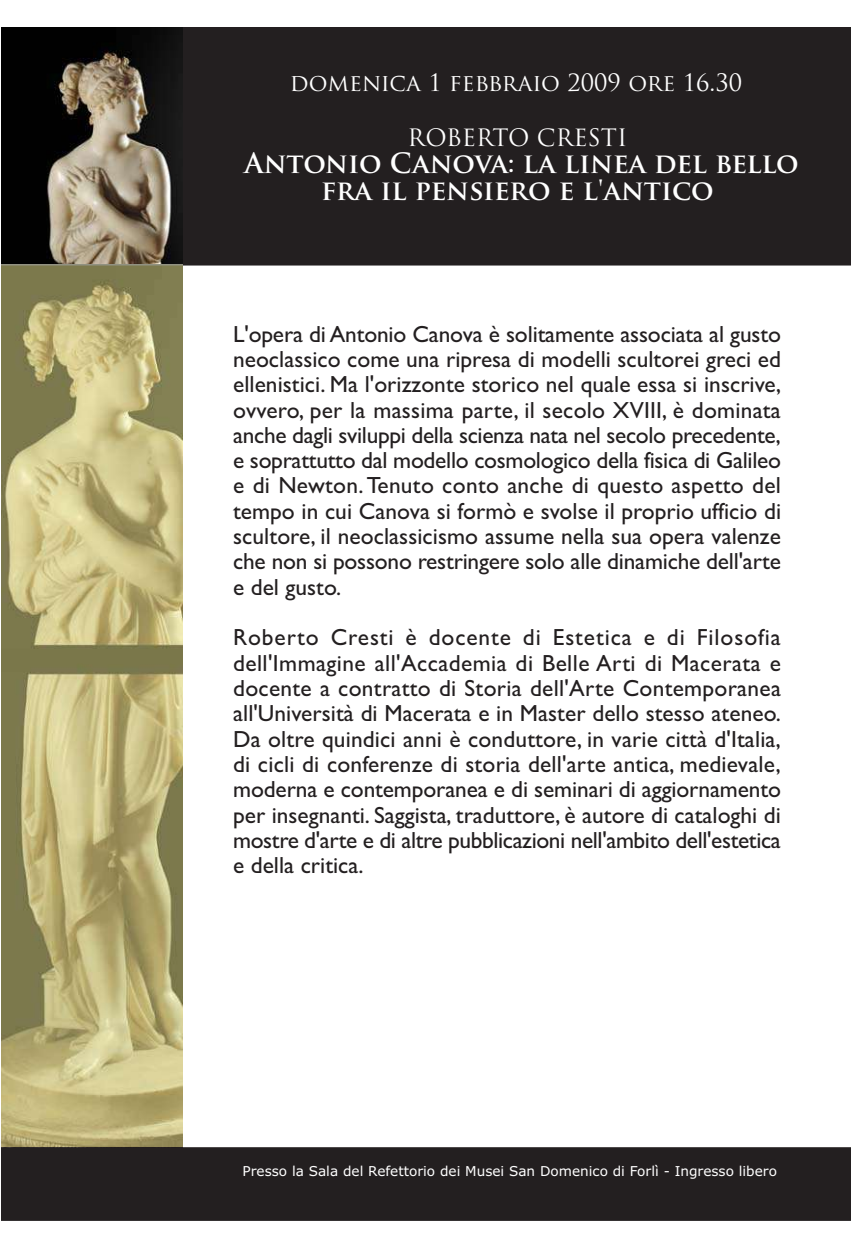
<style>
.page{position:relative;width:851px;height:1248px;background:#fff}
.page>*{position:absolute;margin:0;border:0;box-sizing:border-box;transform-origin:0 0}
.t1{font:700 27.2px/27.2px "Trajan Pro";color:#fff;text-align:center}
.t2{font:23.4px/25.2px "Gill Sans";letter-spacing:-.01em;color:#231f20;text-align:justify}
.t3{font:23.4px "Trajan Pro";color:#fff}
.t4{font:13.6px "Verdana";color:#fff}
</style>
<div class="page">
<div style="left:1px;top:27px;width:849px;height:238px;background:#231f20"></div>
<div style="left:1px;top:1147px;width:849px;height:72px;background:#231f20"></div>
<img style="left:1px;top:28px;width:181px;height:236px">
<svg style="left:1px;top:265px;width:181px;height:881px;background:#b3aa74"></svg>
<svg style="left:1px;top:264px;width:181px;height:1px"></svg>
<p class="t3" style="left:290px;top:69px;width:453px">domenica 1 febbraio 2009 ore 16.30</p>
<p class="t3" style="left:407px;top:124px;width:221px">ROBERTO CRESTI</p>
<p class="t1" style="left:244px;top:150px;width:555px">Antonio Canova: la linea del bello fra il pensiero e l'antico</p>
<p class="t2" style="left:233px;top:323px;width:549px">L'opera di Antonio Canova è solitamente associata al gusto neoclassico come una ripresa di modelli scultorei greci ed ellenistici. Ma l'orizzonte storico nel quale essa si inscrive, ovvero, per la massima parte, il secolo XVIII, è dominata anche dagli sviluppi della scienza nata nel secolo precedente, e soprattutto dal modello cosmologico della fisica di Galileo e di Newton. Tenuto conto anche di questo aspetto del tempo in cui Canova si formò e svolse il proprio ufficio di scultore, il neoclassicismo assume nella sua opera valenze che non si possono restringere solo alle dinamiche dell'arte e del gusto.</p>
<p class="t2" style="left:233px;top:627px;width:549px">Roberto Cresti è docente di Estetica e di Filosofia dell'Immagine all'Accademia di Belle Arti di Macerata e docente a contratto di Storia dell'Arte Contemporanea all'Università di Macerata e in Master dello stesso ateneo.<br>Da oltre quindici anni è conduttore, in varie città d'Italia, di cicli di conferenze di storia dell'arte antica, medievale, moderna e contemporanea e di seminari di aggiornamento per insegnanti. Saggista, traduttore, è autore di cataloghi di mostre d'arte e di altre pubblicazioni nell'ambito dell'estetica e della critica.</p>
<p class="t4" style="left:242px;top:1165px;width:535px">Presso la Sala del Refettorio dei Musei San Domenico di Forlì - Ingresso libero</p>
</div>
